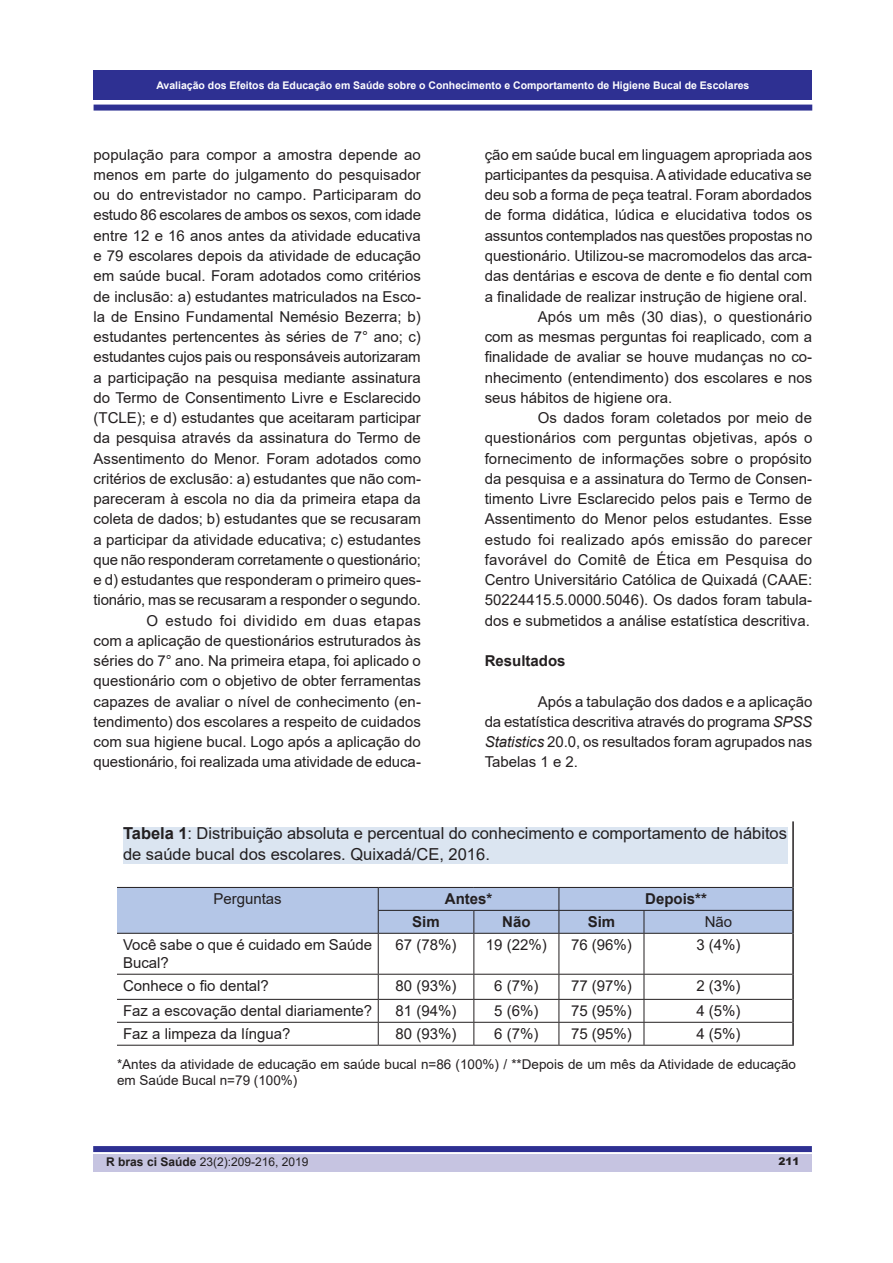
<style>
.page{position:relative;width:893px;height:1263px;background:#fff}
.page>*{position:absolute;margin:0;border:0;box-sizing:border-box;transform-origin:0 0}
.t1{font:16.5px/21px "Arial";color:#231f20}
.t2{font:15px/20.2px "Arial";color:#231f20;text-align:justify}
.t3{font:700 15px "Arial";color:#231f20}
.t4{font:13.5px/16.2px "Arial";color:#231f20}
.t5{font:12px "Arial";color:#231f20}
.t6{font:700 10.5px "Arial";color:#fff}
.t7{font:900 10.5px "Arial";color:#231f20}
.s1{font-style:italic}
.s2{font-weight:700}
</style>
<div class="page">
<div style="left:94px;top:1154px;width:718px;height:17px;background:#c6c4e1"></div>
<div style="left:94px;top:70px;width:718px;height:29px;background:#2e3092"></div>
<div style="left:94px;top:105px;width:718px;height:6px;background:#2e3092"></div>
<div style="left:93px;top:1146px;width:719px;height:6px;background:#2e3092"></div>
<hr style="left:792px;top:821px;width:2px;height:66px;background:#231f20">
<hr style="left:792px;top:887px;width:2px;height:23px;background:#231f20">
<hr style="left:792px;top:910px;width:2px;height:23px;background:#231f20">
<hr style="left:792px;top:933px;width:2px;height:41px;background:#231f20">
<hr style="left:792px;top:974px;width:2px;height:25px;background:#231f20">
<hr style="left:792px;top:999px;width:2px;height:23px;background:#231f20">
<hr style="left:792px;top:1022px;width:2px;height:23px;background:#231f20">
<div style="left:117px;top:887px;width:676px;height:46px;background:#b4c6e7"></div>
<hr style="left:378px;top:934px;width:1px;height:40px;background:#231f20">
<hr style="left:473px;top:934px;width:1px;height:40px;background:#231f20">
<hr style="left:559px;top:934px;width:1px;height:40px;background:#231f20">
<hr style="left:644px;top:934px;width:1px;height:40px;background:#231f20">
<hr style="left:378px;top:910px;width:96px;height:1px;background:#231f20">
<hr style="left:474px;top:910px;width:85px;height:1px;background:#231f20">
<hr style="left:559px;top:910px;width:85px;height:1px;background:#231f20">
<hr style="left:644px;top:910px;width:148px;height:1px;background:#231f20">
<hr style="left:117px;top:933px;width:261px;height:1px;background:#231f20">
<hr style="left:378px;top:933px;width:96px;height:1px;background:#231f20">
<hr style="left:474px;top:933px;width:85px;height:1px;background:#231f20">
<hr style="left:559px;top:933px;width:85px;height:1px;background:#231f20">
<hr style="left:644px;top:933px;width:148px;height:1px;background:#231f20">
<hr style="left:117px;top:974px;width:261px;height:1px;background:#231f20">
<hr style="left:378px;top:974px;width:96px;height:1px;background:#231f20">
<hr style="left:474px;top:974px;width:85px;height:1px;background:#231f20">
<hr style="left:559px;top:974px;width:85px;height:1px;background:#231f20">
<hr style="left:644px;top:974px;width:148px;height:1px;background:#231f20">
<hr style="left:117px;top:999px;width:261px;height:1px;background:#231f20">
<hr style="left:378px;top:999px;width:96px;height:1px;background:#231f20">
<hr style="left:474px;top:999px;width:85px;height:1px;background:#231f20">
<hr style="left:559px;top:999px;width:85px;height:1px;background:#231f20">
<hr style="left:644px;top:999px;width:148px;height:1px;background:#231f20">
<hr style="left:117px;top:1022px;width:261px;height:1px;background:#231f20">
<hr style="left:378px;top:1022px;width:96px;height:1px;background:#231f20">
<hr style="left:474px;top:1022px;width:85px;height:1px;background:#231f20">
<hr style="left:559px;top:1022px;width:85px;height:1px;background:#231f20">
<hr style="left:644px;top:1022px;width:148px;height:1px;background:#231f20">
<hr style="left:117px;top:1045px;width:261px;height:1px;background:#231f20">
<hr style="left:378px;top:1045px;width:96px;height:1px;background:#231f20">
<hr style="left:474px;top:1045px;width:85px;height:1px;background:#231f20">
<hr style="left:559px;top:1045px;width:85px;height:1px;background:#231f20">
<hr style="left:644px;top:1045px;width:150px;height:1px;background:#231f20">
<svg style="left:378px;top:974px;width:1px;height:71px"></svg>
<svg style="left:473px;top:974px;width:1px;height:71px"></svg>
<svg style="left:559px;top:974px;width:1px;height:71px"></svg>
<svg style="left:644px;top:974px;width:1px;height:71px"></svg>
<div style="left:123px;top:827px;width:664px;height:37px;background:#dbe5f1"></div>
<p class="t6" style="left:156px;top:77px;width:595px">Avaliação dos Efeitos da Educação em Saúde sobre o Conhecimento e Comportamento de Higiene Bucal de Escolares</p>
<p class="t2" style="left:94px;top:144px;width:329px">população para compor a amostra depende ao menos em parte do julgamento do pesquisador ou do entrevistador no campo. Participaram do estudo 86 escolares de ambos os sexos, com idade entre 12 e 16 anos antes da atividade educativa e 79 escolares depois da atividade de educação em saúde bucal. Foram adotados como critérios de inclusão: a) estudantes matriculados na Esco&shy;la de Ensino Fundamental Nemésio Bezerra; b) estudantes pertencentes às séries de 7° ano; c) estudantes cujos pais ou responsáveis autorizaram a participação na pesquisa mediante assinatura do Termo de Consentimento Livre e Esclarecido (TCLE); e d) estudantes que aceitaram participar da pesquisa através da assinatura do Termo de Assentimento do Menor. Foram adotados como critérios de exclusão: a) estudantes que não com&shy;pareceram à escola no dia da primeira etapa da coleta de dados; b) estudantes que se recusaram a participar da atividade educativa; c) estudantes que não responderam corretamente o questionário; e d) estudantes que responderam o primeiro ques&shy;tionário, mas se recusaram a responder o segundo.</p>
<p class="t2" style="left:94px;top:610px;width:329px;text-indent:53px">O estudo foi dividido em duas etapas com a aplicação de questionários estruturados às séries do 7° ano. Na primeira etapa, foi aplicado o questionário com o objetivo de obter ferramentas capazes de avaliar o nível de conhecimento (en&shy;tendimento) dos escolares a respeito de cuidados com sua higiene bucal. Logo após a aplicação do questionário, foi realizada uma atividade de educa-</p>
<p class="t2" style="left:485px;top:144px;width:329px">ção em saúde bucal em linguagem apropriada aos participantes da pesquisa. A atividade educativa se deu sob a forma de peça teatral. Foram abordados de forma didática, lúdica e elucidativa todos os assuntos contemplados nas questões propostas no questionário. Utilizou-se macromodelos das arca&shy;das dentárias e escova de dente e fio dental com a finalidade de realizar instrução de higiene oral.</p>
<p class="t2" style="left:485px;top:306px;width:329px;text-indent:53px">Após um mês (30 dias), o questionário com as mesmas perguntas foi reaplicado, com a finalidade de avaliar se houve mudanças no co&shy;nhecimento (entendimento) dos escolares e nos seus hábitos de higiene ora.</p>
<p class="t2" style="left:485px;top:407px;width:329px;text-indent:53px">Os dados foram coletados por meio de questionários com perguntas objetivas, após o fornecimento de informações sobre o propósito da pesquisa e a assinatura do Termo de Consen&shy;timento Livre Esclarecido pelos pais e Termo de Assentimento do Menor pelos estudantes. Esse estudo foi realizado após emissão do parecer favorável do Comitê de Ética em Pesquisa do Centro Universitário Católica de Quixadá (CAAE:<br>50224415.5.0000.5046). Os dados foram tabula&shy;dos e submetidos a análise estatística descritiva.</p>
<p class="t3" style="left:485px;top:650px;width:82px">Resultados</p>
<p class="t2" style="left:485px;top:691px;width:329px;text-indent:53px">Após a tabulação dos dados e a aplicação da estatística descritiva através do programa <span class="s1">SPSS Statistics</span> 20.0, os resultados foram agrupados nas Tabelas 1 e 2.</p>
<p class="t1" style="left:123px;top:823px;width:665px"><span class="s2">Tabela 1</span>: Distribuição absoluta e percentual do conhecimento e comportamento de hábitos de saúde bucal dos escolares. Quixadá/CE, 2016.</p>
<p class="t2" style="left:213px;top:889px;width:70px">Perguntas</p>
<p class="t3" style="left:445px;top:888px;width:49px">Antes*</p>
<p class="t3" style="left:645px;top:888px;width:63px">Depois**</p>
<p class="t3" style="left:412px;top:911px;width:29px">Sim</p>
<p class="t3" style="left:502px;top:911px;width:30px">Não</p>
<p class="t3" style="left:588px;top:911px;width:29px">Sim</p>
<p class="t2" style="left:705px;top:912px;width:29px">Não</p>
<p class="t2" style="left:123px;top:936px;width:251px;line-height:18px">Você sabe o que é cuidado em Saúde<br>Bucal?</p>
<p class="t2" style="left:396px;top:935px;width:62px">67 (78%)</p>
<p class="t2" style="left:486px;top:935px;width:62px">19 (22%)</p>
<p class="t2" style="left:571px;top:935px;width:62px">76 (96%)</p>
<p class="t2" style="left:696px;top:935px;width:46px">3 (4%)</p>
<p class="t2" style="left:123px;top:976px;width:147px">Conhece o fio dental?</p>
<p class="t2" style="left:396px;top:976px;width:62px">80 (93%)</p>
<p class="t2" style="left:494px;top:976px;width:46px">6 (7%)</p>
<p class="t2" style="left:571px;top:976px;width:62px">77 (97%)</p>
<p class="t2" style="left:696px;top:976px;width:46px">2 (3%)</p>
<p class="t2" style="left:123px;top:1001px;width:251px">Faz a escovação dental diariamente?</p>
<p class="t2" style="left:396px;top:1001px;width:62px">81 (94%)</p>
<p class="t2" style="left:494px;top:1001px;width:46px">5 (6%)</p>
<p class="t2" style="left:571px;top:1001px;width:62px">75 (95%)</p>
<p class="t2" style="left:696px;top:1001px;width:46px">4 (5%)</p>
<p class="t2" style="left:123px;top:1024px;width:169px">Faz a limpeza da língua?</p>
<p class="t2" style="left:396px;top:1024px;width:62px">80 (93%)</p>
<p class="t2" style="left:494px;top:1024px;width:46px">6 (7%)</p>
<p class="t2" style="left:571px;top:1024px;width:62px">75 (95%)</p>
<p class="t2" style="left:696px;top:1024px;width:46px">4 (5%)</p>
<p class="t4" style="left:117px;top:1056px;width:681px">*Antes da atividade de educação em saúde bucal n=86 (100%) / **Depois de um mês da Atividade de educação em Saúde Bucal n=79 (100%)</p>
<p class="t5" style="left:106px;top:1153px;width:204px"><span class="s2">R bras ci Saúde</span> 23(2):209-216, 2019</p>
<p class="t7" style="left:778px;top:1153px;width:23px">211</p>
</div>
